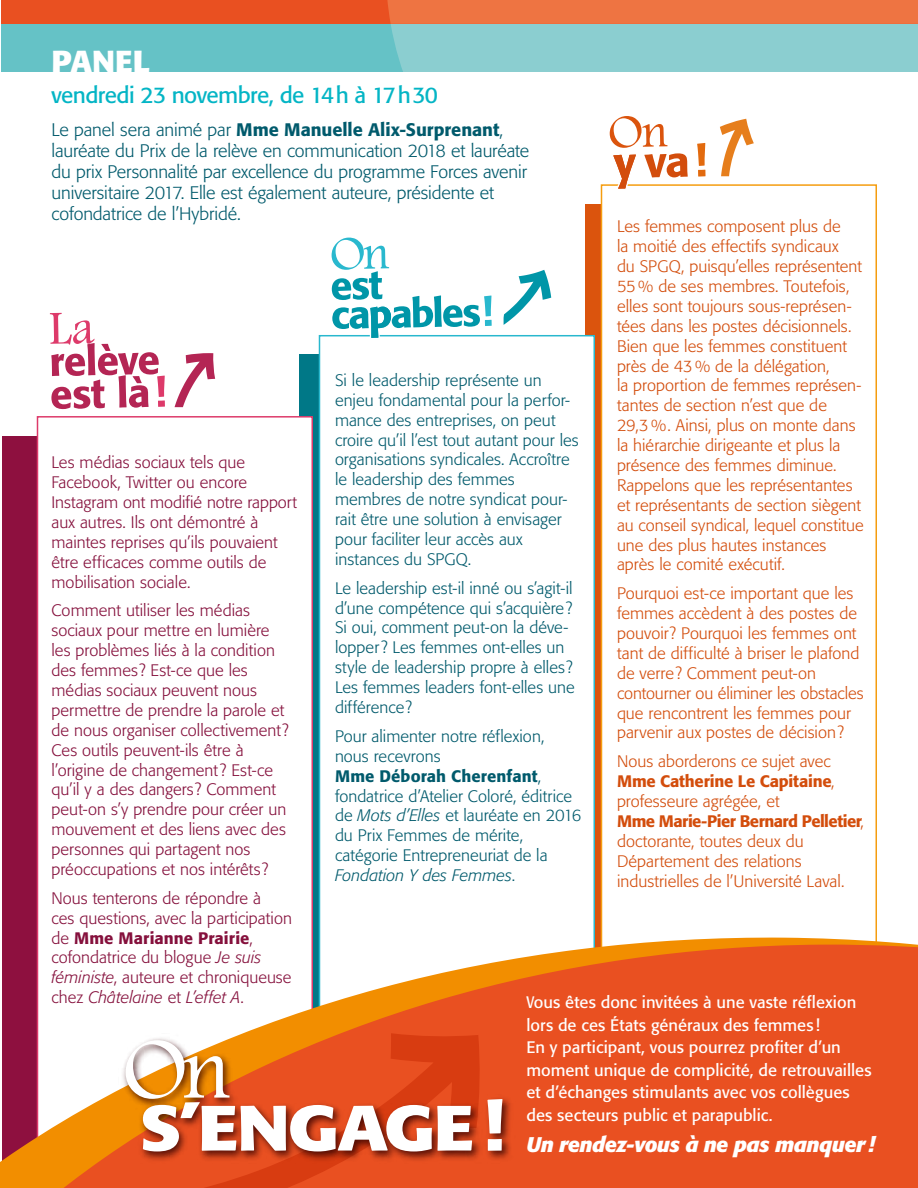
<style>
.page{position:relative;width:918px;height:1188px;background:#fff}
.page>*{position:absolute;margin:0;border:0;box-sizing:border-box;transform-origin:0 0}
.t1{font:700 31.5px "Formata";color:#fff}
.t2{font:22.5px "Formata";letter-spacing:-.025em;color:#04b5c5}
.t3{font:italic 700 21px "Formata";letter-spacing:-.025em;color:#fff}
.t4{font:300 18px/21px "Formata";letter-spacing:-.005em;color:#005a6c}
.t5{font:300 16.5px/20px "Formata";letter-spacing:.005em;color:#d34d0c}
.t6{font:300 16.5px/20px "Formata";letter-spacing:.005em;color:#85103c}
.t7{font:300 16.5px/20px "Formata";letter-spacing:.005em;color:#005a6c}
.t8{font:16.5px/22.5px "Formata";color:#fff}
.s1{font-weight:500}
.s2{font-style:italic}
.s3{font-stretch:condensed}
</style>
<div class="page">
<div style="left:1px;top:13px;width:917px;height:59px;background:#65c2c6"></div>
<div style="left:1px;top:0;width:917px;height:24px;background:#e95021"></div>
<svg style="left:387px;top:0;width:531px;height:72px;background:#abafa0"></svg>
<div style="left:2px;top:436px;width:288px;height:747px;background:#8e103f"></div>
<div style="left:585px;top:204px;width:278px;height:936px;background:#db540d"></div>
<div style="left:38px;top:417px;width:274px;height:769px;background:#fff"></div>
<div style="left:319px;top:335px;width:276px;height:832px;background:#fff;border:2px solid #29b8ce"></div>
<div style="left:601px;top:184px;width:276px;height:753px;background:#fff"></div>
<svg style="left:0;top:937px;width:918px;height:251px;fill:#e95021"></svg>
<img style="left:119px;top:1034px;width:396px;height:130px">
<svg style="left:126px;top:1040px;width:346px;height:111px"></svg>
<svg style="left:487px;top:1099px;width:16px;height:52px"></svg>
<svg style="left:332px;top:238px;width:160px;height:100px"></svg>
<svg style="left:504px;top:270px;width:47px;height:55px"></svg>
<svg style="left:610px;top:116px;width:78px;height:74px"></svg>
<svg style="left:697px;top:143px;width:9px;height:34px"></svg>
<svg style="left:720px;top:119px;width:34px;height:57px"></svg>
<svg style="left:50px;top:313px;width:115px;height:96px"></svg>
<svg style="left:175px;top:353px;width:40px;height:54px"></svg>
<h1 class="t1" style="left:51px;top:42px;width:100px">PANEL</h1>
<h2 class="t2" style="left:51px;top:82px;width:388px">vendredi 23 novembre, de 14h à 17h30</h2>
<p class="t4" style="left:51px;top:119px;width:479px">Le panel sera animé par <span class="s1">Mme Manuelle Alix-Surprenant</span>, lauréate du Prix de la relève en communication 2018 et lauréate du prix Personnalité par excellence du programme Forces avenir universitaire 2017. Elle est également auteure, présidente et cofondatrice de l’Hybridé.</p>
<p class="t5" style="left:617px;top:217px;width:248px">Les femmes composent plus de<br>la moitié des effectifs syndicaux<br>du SPGQ, puisqu’elles représentent<br>55 % de ses membres. Toutefois, elles sont toujours sous-représen&shy;tées dans les postes décisionnels.<br>Bien que les femmes constituent près de 43% de la délégation,<br>la proportion de femmes représen&shy;tantes de section n’est que de<br>29,3%. Ainsi, plus on monte dans la hiérarchie dirigeante et plus la présence des femmes diminue.<br>Rappelons que les représentantes et représentants de section siègent au conseil syndical, lequel constitue une des plus hautes instances après le comité exécutif.</p>
<p class="t5" style="left:617px;top:584px;width:248px">Pourquoi est-ce important que les femmes accèdent à des postes de pouvoir? Pourquoi les femmes ont tant de difficulté à briser le plafond de verre? Comment peut-on contourner ou éliminer les obstacles que rencontrent les femmes pour parvenir aux postes de décision?</p>
<p class="t5" style="left:617px;top:752px;width:248px">Nous aborderons ce sujet avec<br><span class="s1">Mme Catherine Le Capitaine</span>, professeure agrégée, et<br><span class="s1">Mme Marie-Pier Bernard Pelletier</span>, doctorante, toutes deux du<br>Département des relations industrielles de l’Université Laval.</p>
<p class="t7" style="left:335px;top:370px;width:245px">Si le leadership représente un enjeu fondamental pour la perfor&shy;mance des entreprises, on peut croire qu’il l’est tout autant pour les organisations syndicales. Accroître le leadership des femmes membres de notre syndicat pour&shy;rait être une solution à envisager pour faciliter leur accès aux instances du SPGQ.</p>
<p class="t7" style="left:335px;top:578px;width:241px">Le leadership est-il inné ou s’agit-il d’une compétence qui s’acquière?<br>Si oui, comment peut-on la déve&shy;lopper? Les femmes ont-elles un style de leadership propre à elles?<br>Les femmes leaders font-elles une différence?</p>
<p class="t7" style="left:335px;top:726px;width:248px">Pour alimenter notre réflexion, nous recevrons<br><span class="s1">Mme Déborah Cherenfant</span>, fondatrice d’Atelier Coloré, éditrice de <span class="s2">Mots d’Elles</span> et lauréate en 2016 du Prix Femmes de mérite, catégorie Entrepreneuriat de la<br><span class="s2">Fondation Y des Femmes</span>.</p>
<p class="t6" style="left:52px;top:453px;width:247px">Les médias sociaux tels que<br>Facebook, Twitter ou encore<br>Instagram ont modifié notre rapport aux autres. Ils ont démontré à maintes reprises qu’ils pouvaient être efficaces comme outils de mobilisation sociale.</p>
<p class="t6" style="left:52px;top:601px;width:239px">Comment utiliser les médias sociaux pour mettre en lumière les problèmes liés à la condition des femmes? Est-ce que les médias sociaux peuvent nous permettre de prendre la parole et de nous organiser collectivement?<br>Ces outils peuvent-ils être à l’origine de changement? Est-ce qu’il y a des dangers? Comment peut-on s’y prendre pour créer un mouvement et des liens avec des personnes qui partagent nos préoccupations et nos intérêts?</p>
<p class="t6" style="left:52px;top:888px;width:242px">Nous tenterons de répondre à<br>ces questions, avec la participation de <span class="s1">Mme Marianne Prairie</span>, cofondatrice du blogue <span class="s2">Je suis féministe</span>, auteure et chroniqueuse chez <span class="s2">Châtelaine</span> et <span class="s2">L’effet A</span>.</p>
<p class="t8" style="left:526px;top:991px;width:347px"><span class="s3">V</span>ous êtes donc invitées à une vaste réflexion lors de ces États généraux des femmes !<br>En y participant, vous pourrez profiter d’un moment unique de complicité, de retrouvailles et d’échanges stimulants avec vos collègues des secteurs public et parapublic.</p>
<p class="t3" style="left:526px;top:1132px;width:350px">Un rendez-vous à ne pas manquer !</p>
</div>
